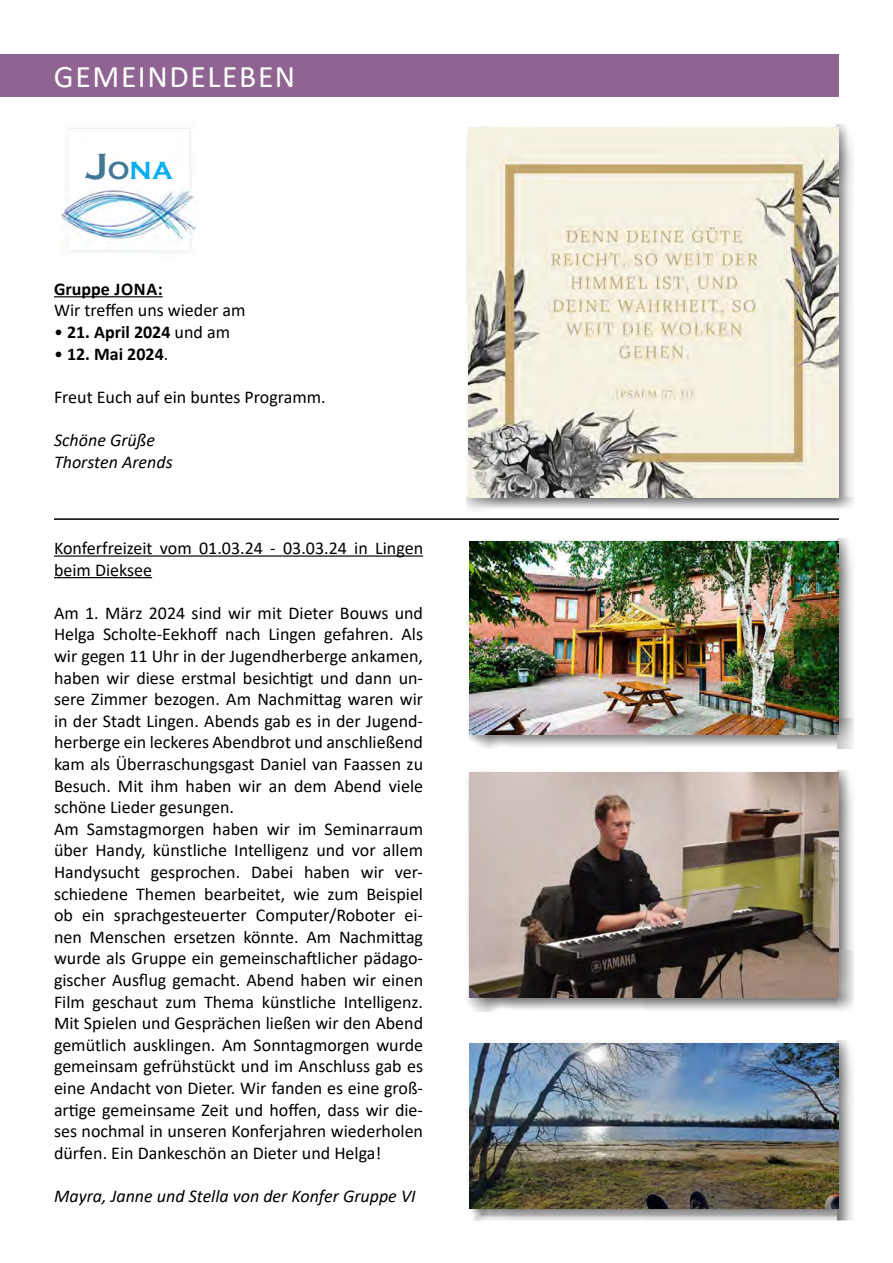
<style>
.page{position:relative;width:893px;height:1263px;background:#fff}
.page>*{position:absolute;margin:0;border:0;box-sizing:border-box;transform-origin:0 0}
.t1{font:31.5px "Calibri";letter-spacing:.05em;color:#fff}
.t2{font:700 25.5px "Copperplate Gothic";color:#00aeef}
.t3{font:18px/21.6px "Calibri";color:#000}
.t4{font:italic 18px/21.6px "Calibri";color:#000}
.t5{font:700 18px "Calibri";color:#000}
.s1{font-size:37.5px;color:#437796}
.s2{color:#437796}
.s3{font-weight:400}
</style>
<div class="page">
<hr style="left:54px;top:296px;width:109px;height:1px;background:#000">
<hr style="left:54px;top:555px;width:369px;height:2px;background:#000">
<hr style="left:54px;top:577px;width:98px;height:1px;background:#000">
<div style="left:0;top:54px;width:839px;height:43px;background:#906492"></div>
<hr style="left:54px;top:518px;width:785px;height:2px;background:#000">
<img style="left:61px;top:128px;width:135px;height:125px">
<div style="left:466px;top:538px;width:387px;height:211px;background:#000;opacity:.5"></div>
<img style="left:469px;top:541px;width:370px;height:194px">
<div style="left:466px;top:770px;width:387px;height:242px;background:#000;opacity:.5"></div>
<img style="left:469px;top:773px;width:370px;height:224px">
<div style="left:466px;top:1040px;width:387px;height:183px;background:#000;opacity:.5"></div>
<img style="left:469px;top:1043px;width:370px;height:166px">
<div style="left:466px;top:125px;width:387px;height:387px;background:#000;opacity:.5"></div>
<img style="left:469px;top:128px;width:370px;height:370px">
<h1 class="t1" style="left:54px;top:55px;width:243px">GEMEINDELEBEN</h1>
<h2 class="t2" style="left:85px;top:156px;width:89px"><span class="s1">J</span><span class="s2">O</span>NA</h2>
<p class="t5" style="left:54px;top:276px;width:110px">Gruppe JONA:</p>
<p class="t3" style="left:54px;top:299px;width:193px">Wir treffen uns wieder am</p>
<p class="t5" style="left:54px;top:319px;width:178px"><span class="s3">•</span> 21. April 2024 <span class="s3">und am</span></p>
<p class="t5" style="left:54px;top:341px;width:116px"><span class="s3">•</span> 12. Mai 2024<span class="s3">.</span></p>
<p class="t3" style="left:54px;top:386px;width:273px">Freut Euch auf ein buntes Programm.</p>
<p class="t4" style="left:54px;top:428px;width:120px">Schöne Grüße<br>Thorsten Arends</p>
<p class="t3" style="left:54px;top:537px;width:371px">Konferfreizeit vom 01.03.24 - 03.03.24 in Lingen beim Dieksee</p>
<p class="t3" style="left:54px;top:602px;width:371px">Am 1. März 2024 sind wir mit Dieter Bouws und Helga Scholte-Eekhoff nach Lingen gefahren. Als wir gegen 11 Uhr in der Jugendherberge ankamen, haben wir diese erstmal besichtigt und dann un&shy;sere Zimmer bezogen. Am Nachmittag waren wir in der Stadt Lingen. Abends gab es in der Jugend&shy;herberge ein leckeres Abendbrot und anschließend kam als Überraschungsgast Daniel van Faassen zu Besuch. Mit ihm haben wir an dem Abend viele schöne Lieder gesungen.<br>Am Samstagmorgen haben wir im Seminarraum über Handy, künstliche Intelligenz und vor allem Handysucht gesprochen. Dabei haben wir ver&shy;schiedene Themen bearbeitet, wie zum Beispiel ob ein sprachgesteuerter Computer/Roboter ei&shy;nen Menschen ersetzen könnte. Am Nachmittag wurde als Gruppe ein gemeinschaftlicher pädago&shy;gischer Ausflug gemacht. Abend haben wir einen Film geschaut zum Thema künstliche Intelligenz.<br>Mit Spielen und Gesprächen ließen wir den Abend gemütlich ausklingen. Am Sonntagmorgen wurde gemeinsam gefrühstückt und im Anschluss gab es eine Andacht von Dieter. Wir fanden es eine groß&shy;artige gemeinsame Zeit und hoffen, dass wir die&shy;ses nochmal in unseren Konferjahren wiederholen dürfen. Ein Dankeschön an Dieter und Helga!</p>
<p class="t4" style="left:54px;top:1184px;width:363px">Mayra, Janne und Stella von der Konfer Gruppe VI</p>
</div>
